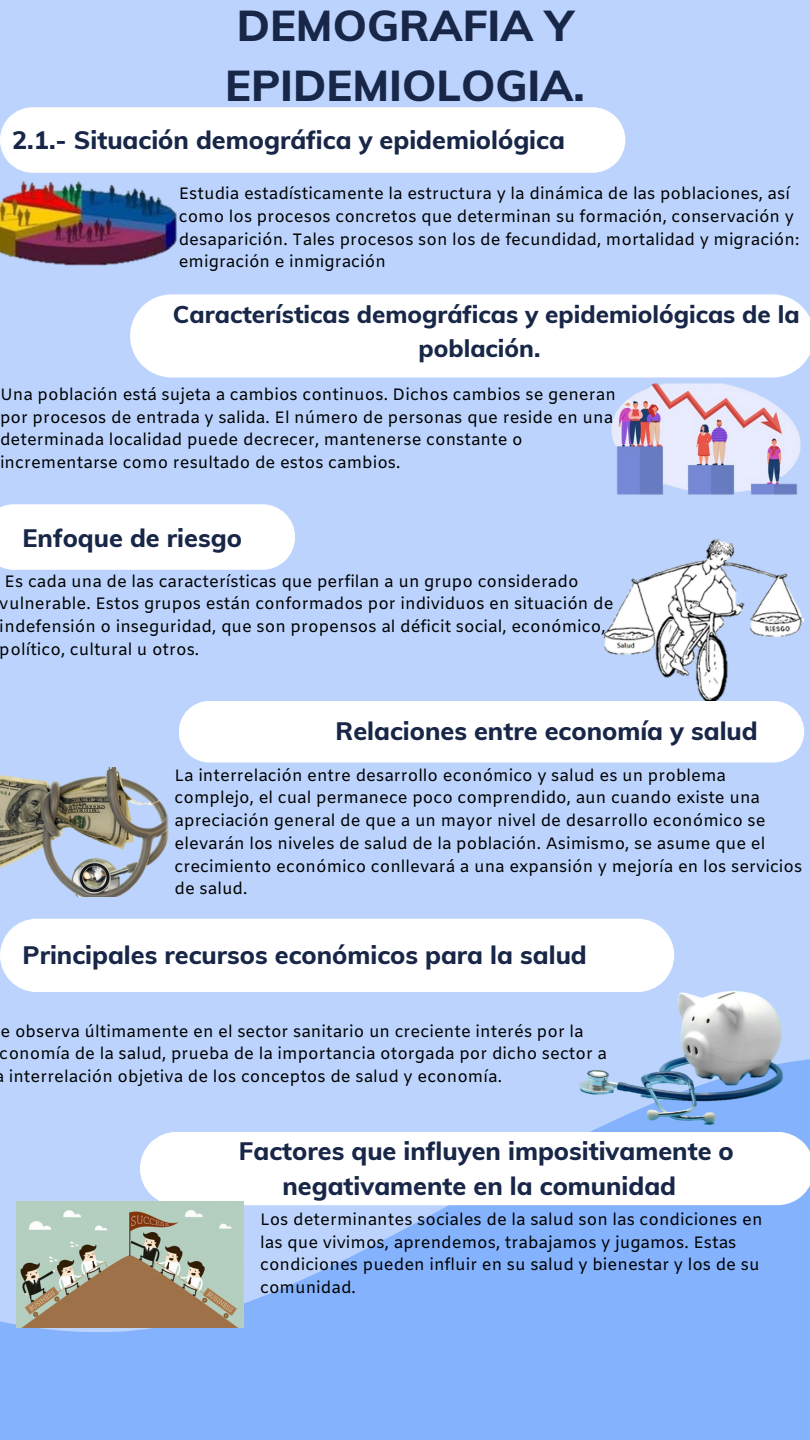
<style>
.page{position:relative;width:810px;height:1440px;background:#bcd4fd}
.page>*{position:absolute;margin:0;border:0;box-sizing:border-box;transform-origin:0 0}
.t1{font:800 43.2px/60px "Muli";color:#182647}
.t2{font:800 25.2px/35.2px "Muli";color:#182647;text-align:center}
.t3{font:800 24.2px/33.8px "Muli";color:#182647;text-align:center}
.t4{font:16.5px/22.7px "Amiko";color:#000}
</style>
<div class="page">
<svg style="left:0;top:1201px;width:810px;height:239px;background:#88b4fc"></svg>
<div style="left:0;top:107px;width:625px;height:66px;background:#fff"></div>
<div style="left:130px;top:294px;width:680px;height:83px;background:#fff"></div>
<img style="left:0;top:181px;width:177px;height:85px">
<img style="left:600px;top:373px;width:210px;height:122px">
<div style="left:0;top:504px;width:295px;height:66px;background:#fff"></div>
<img style="left:603px;top:538px;width:201px;height:163px">
<div style="left:179px;top:701px;width:625px;height:62px;background:#fff"></div>
<img style="left:0;top:768px;width:169px;height:129px">
<div style="left:0;top:919px;width:674px;height:73px;background:#fff"></div>
<img style="left:516px;top:970px;width:294px;height:162px">
<div style="left:140px;top:1132px;width:670px;height:73px;background:#fff"></div>
<img style="left:17px;top:1202px;width:227px;height:126px">
<p class="t1" style="left:225px;top:-5px;width:361px">DEMOGRAFIA Y<br>EPIDEMIOLOGIA.</p>
<h2 class="t2" style="left:12px;top:122px;width:554px">2.1.- Situación demográfica y epidemiológica</h2>
<p class="t4" style="left:179px;top:184px;width:622px">Estudia estadísticamente la estructura y la dinámica de las poblaciones, así como los procesos concretos que determinan su formación, conservación y desaparición. Tales procesos son los de fecundidad, mortalidad y migración: emigración e inmigración</p>
<p class="t3" style="left:173px;top:297px;width:628px">Características demográficas y epidemiológicas de la población.</p>
<h2 class="t4" style="left:0;top:384px;width:617px">Una población está sujeta a cambios continuos. Dichos cambios se generan por procesos de entrada y salida. El número de personas que reside en una determinada localidad puede decrecer, mantenerse constante o incrementarse como resultado de estos cambios.</h2>
<p class="t2" style="left:22px;top:520px;width:221px">Enfoque de riesgo</p>
<p class="t4" style="left:0;top:571px;width:615px">Es cada una de las características que perfilan a un grupo considerado vulnerable. Estos grupos están conformados por individuos en situación de indefensión o inseguridad, que son propensos al déficit social, económico, político, cultural u otros.</p>
<h2 class="t2" style="left:336px;top:713px;width:424px">Relaciones entre economía y salud</h2>
<p class="t4" style="left:175px;top:765px;width:629px">La interrelación entre desarrollo económico y salud es un problema complejo, el cual permanece poco comprendido, aun cuando existe una apreciación general de que a un mayor nivel de desarrollo económico se elevarán los niveles de salud de la población. Asimismo, se asume que el crecimiento económico conllevará a una expansión y mejoría en los servicios de salud.</p>
<p class="t2" style="left:23px;top:937px;width:566px">Principales recursos económicos para la salud</p>
<p class="t4" style="left:1px;top:1021px;width:585px">e observa últimamente en el sector sanitario un creciente interés por la</p>
<p class="t4" style="left:0;top:1044px;width:609px">conomía de la salud, prueba de la importancia otorgada por dicho sector a</p>
<p class="t4" style="left:9px;top:1066px;width:495px">interrelación objetiva de los conceptos de salud y economía.</p>
<h2 class="t2" style="left:239px;top:1133px;width:496px">Factores que influyen impositivamente o negativamente en la comunidad</h2>
<p class="t4" style="left:260px;top:1209px;width:504px">Los determinantes sociales de la salud son las condiciones en las que vivimos, aprendemos, trabajamos y jugamos. Estas condiciones pueden influir en su salud y bienestar y los de su comunidad.</p>
</div>
